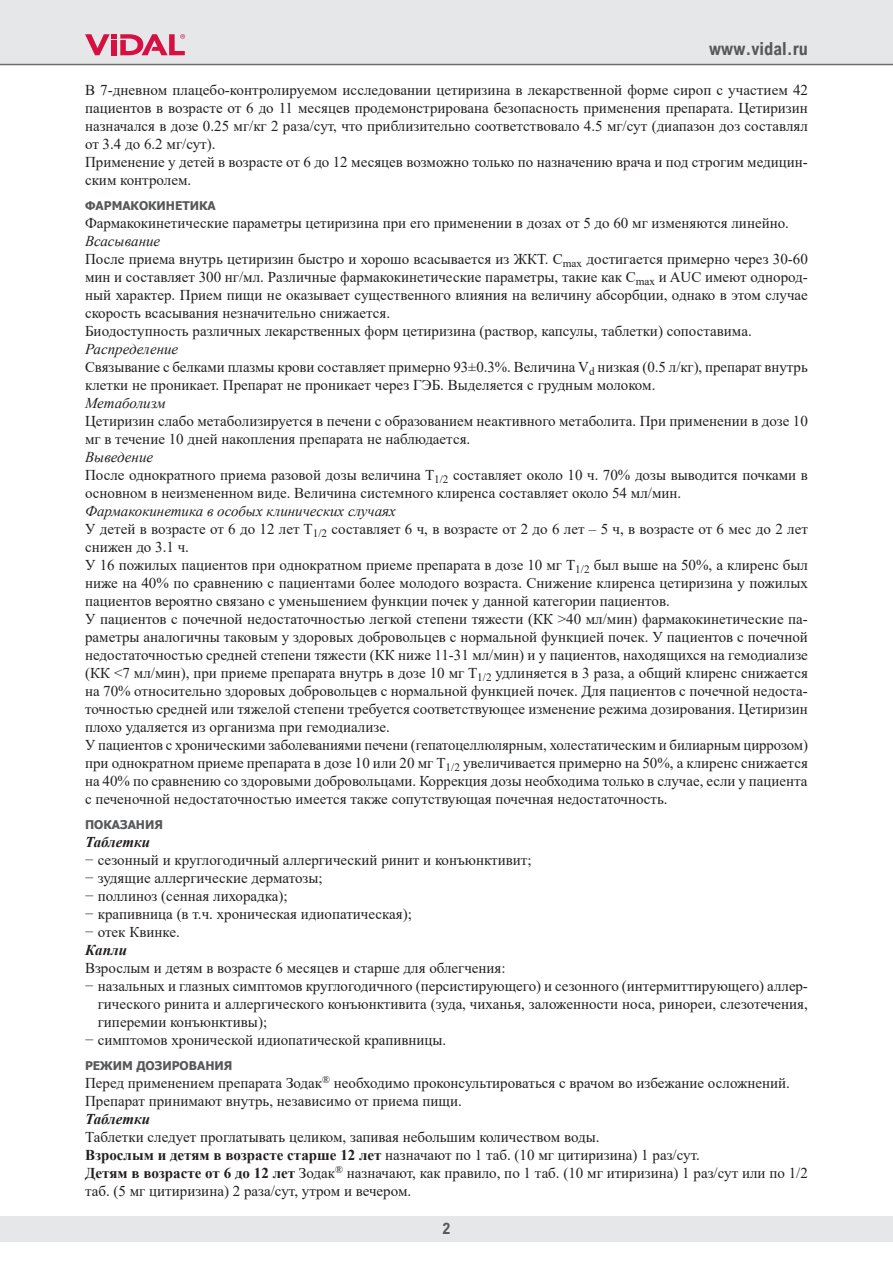
<style>
.page{position:relative;width:893px;height:1263px;background:#fff}
.page>*{position:absolute;margin:0;border:0;box-sizing:border-box;transform-origin:0 0}
.t1{font:700 18px "Arial Nova Cond";color:#57585a}
.t2{font:700 15.75px "Arial Nova Cond";color:#57585a}
.t3{font:15px/18px "Times New Roman";color:#231f20}
.t4{font:italic 700 15px "Times New Roman";color:#231f20}
.t5{font:italic 15px "Times New Roman";letter-spacing:-.015em;color:#231f20}
.t6{font:700 12px "Tahoma";color:#57585a}
.s1{font-style:italic}
.s2{font-weight:700}
</style>
<div class="page">
<div style="left:0;top:1216px;width:893px;height:26px;background:#e6e7e9"></div>
<div style="left:0;top:0;width:893px;height:64px;background:#e6e7e9"></div>
<svg style="left:85px;top:34px;width:100px;height:21px"></svg>
<hr style="left:0;top:64px;width:893px;height:1px;background:#6c6d70">
<p class="t1" style="left:709px;top:38px;width:100px">www.vidal.ru</p>
<p class="t3" style="left:85px;top:81px;width:724px">В 7-дневном плацебо-контролируемом исследовании цетиризина в лекарственной форме сироп с участием 42 пациентов в возрасте от 6 до 11 месяцев продемонстрирована безопасность применения препарата. Цетиризин назначался в дозе 0.25 мг/кг 2 раза/сут, что приблизительно соответствовало 4.5 мг/сут (диапазон доз составлял от 3.4 до 6.2 мг/сут).<br>Применение у детей в возрасте от 6 до 12 месяцев возможно только по назначению врача и под строгим медицин&shy;ским контролем.</p>
<p class="t6" style="left:85px;top:197px;width:132px">ФАРМАКОКИНЕТИКА</p>
<p class="t3" style="left:85px;top:214px;width:705px">Фармакокинетические параметры цетиризина при его применении в дозах от 5 до 60 мг изменяются линейно.</p>
<p class="t3" style="left:85px;top:232px;width:724px"><span class="s1">Всасывание<br></span>После приема внутрь цетиризин быстро и хорошо всасывается из ЖКТ. C<sub>max</sub> достигается примерно через 30-60 мин и составляет 300 нг/мл. Различные фармакокинетические параметры, такие как C<sub>max</sub> и AUC имеют однород&shy;ный характер. Прием пищи не оказывает существенного влияния на величину абсорбции, однако в этом случае скорость всасывания незначительно снижается.<br>Биодоступность различных лекарственных форм цетиризина (раствор, капсулы, таблетки) сопоставима.</p>
<p class="t3" style="left:85px;top:340px;width:724px"><span class="s1">Распределение<br></span>Связывание с белками плазмы крови составляет примерно 93±0.3%. Величина V<sub>d</sub> низкая (0.5 л/кг), препарат внутрь клетки не проникает. Препарат не проникает через ГЭБ. Выделяется с грудным молоком.</p>
<p class="t5" style="left:85px;top:393px;width:82px">Метаболизм</p>
<p class="t3" style="left:85px;top:412px;width:724px">Цетиризин слабо метаболизируется в печени с образованием неактивного метаболита. При применении в дозе 10 мг в течение 10 дней накопления препарата не наблюдается.</p>
<p class="t3" style="left:85px;top:448px;width:724px"><span class="s1">Выведение<br></span>После однократного приема разовой дозы величина T<sub>1/2</sub> составляет около 10 ч. 70% дозы выводится почками в основном в неизмененном виде. Величина системного клиренса составляет около 54 мл/мин.</p>
<p class="t3" style="left:85px;top:502px;width:725px"><span class="s1">Фармакокинетика в особых клинических случаях<br></span>У детей в возрасте от 6 до 12 лет T<sub>1/2</sub> составляет 6 ч, в возрасте от 2 до 6 лет – 5 ч, в возрасте от 6 мес до 2 лет снижен до 3.1 ч.<br>У 16 пожилых пациентов при однократном приеме препарата в дозе 10 мг Т<sub>1/2</sub> был выше на 50%, а клиренс был ниже на 40% по сравнению с пациентами более молодого возраста. Снижение клиренса цетиризина у пожилых пациентов вероятно связано с уменьшением функции почек у данной категории пациентов.<br>У пациентов с почечной недостаточностью легкой степени тяжести (КК &gt;40 мл/мин) фармакокинетические па&shy;раметры аналогичны таковым у здоровых добровольцев с нормальной функцией почек. У пациентов с почечной недостаточностью средней степени тяжести (КК ниже 11-31 мл/мин) и у пациентов, находящихся на гемодиализе (КК &lt;7 мл/мин), при приеме препарата внутрь в дозе 10 мг T<sub>1/2</sub> удлиняется в 3 раза, а общий клиренс снижается на 70% относительно здоровых добровольцев с нормальной функцией почек. Для пациентов с почечной недоста&shy;точностью средней или тяжелой степени требуется соответствующее изменение режима дозирования. Цетиризин плохо удаляется из организма при гемодиализе.<br>У пациентов с хроническими заболеваниями печени (гепатоцеллюлярным, холестатическим и билиарным циррозом) при однократном приеме препарата в дозе 10 или 20 мг Т<sub>1/2</sub> увеличивается примерно на 50%, а клиренс снижается на 40% по сравнению со здоровыми добровольцами. Коррекция дозы необходима только в случае, если у пациента с печеночной недостаточностью имеется также сопутствующая почечная недостаточность.</p>
<p class="t6" style="left:85px;top:816px;width:79px">ПОКАЗАНИЯ</p>
<p class="t4" style="left:85px;top:831px;width:67px">Таблетки</p>
<p class="t3" style="left:85px;top:850px;width:448px">− сезонный и круглогодичный аллергический ринит и конъюнктивит; − зудящие аллергические дерматозы;<br>− поллиноз (сенная лихорадка);<br>− крапивница (в т.ч. хроническая идиопатическая);<br>− отек Квинке.</p>
<p class="t4" style="left:85px;top:939px;width:44px">Капли</p>
<p class="t3" style="left:85px;top:958px;width:422px">Взрослым и детям в возрасте 6 месяцев и старше для облегчения:</p>
<p class="t3" style="left:85px;top:976px;width:724px">− назальных и глазных симптомов круглогодичного (персистирующего) и сезонного (интермиттирующего) аллер-</p>
<p class="t3" style="left:98px;top:994px;width:712px">гического ринита и аллергического конъюнктивита (зуда, чиханья, заложенности носа, ринореи, слезотечения,</p>
<p class="t3" style="left:98px;top:1012px;width:171px">гиперемии конъюнктивы);</p>
<p class="t3" style="left:85px;top:1030px;width:363px">− симптомов хронической идиопатической крапивницы.</p>
<p class="t6" style="left:85px;top:1057px;width:149px">РЕЖИМ ДОЗИРОВАНИЯ</p>
<p class="t3" style="left:85px;top:1073px;width:706px">Перед применением препарата Зодак<sup>®</sup> необходимо проконсультироваться с врачом во избежание осложнений.<br>Препарат принимают внутрь, независимо от приема пищи.</p>
<p class="t4" style="left:85px;top:1108px;width:67px">Таблетки</p>
<p class="t3" style="left:85px;top:1127px;width:724px">Таблетки следует проглатывать целиком, запивая небольшим количеством воды.<br><span class="s2">Взрослым и детям в возрасте старше 12 лет</span> назначают по 1 таб. (10 мг цитиризина) 1 раз/сут.<br><span class="s2">Детям в возрасте от 6 до 12 лет</span> Зодак<sup>®</sup> назначают, как правило, по 1 таб. (10 мг итиризина) 1 раз/сут или по 1/2 таб. (5 мг цитиризина) 2 раза/сут, утром и вечером.</p>
<p class="t2" style="left:443px;top:1218px;width:9px">2</p>
</div>
